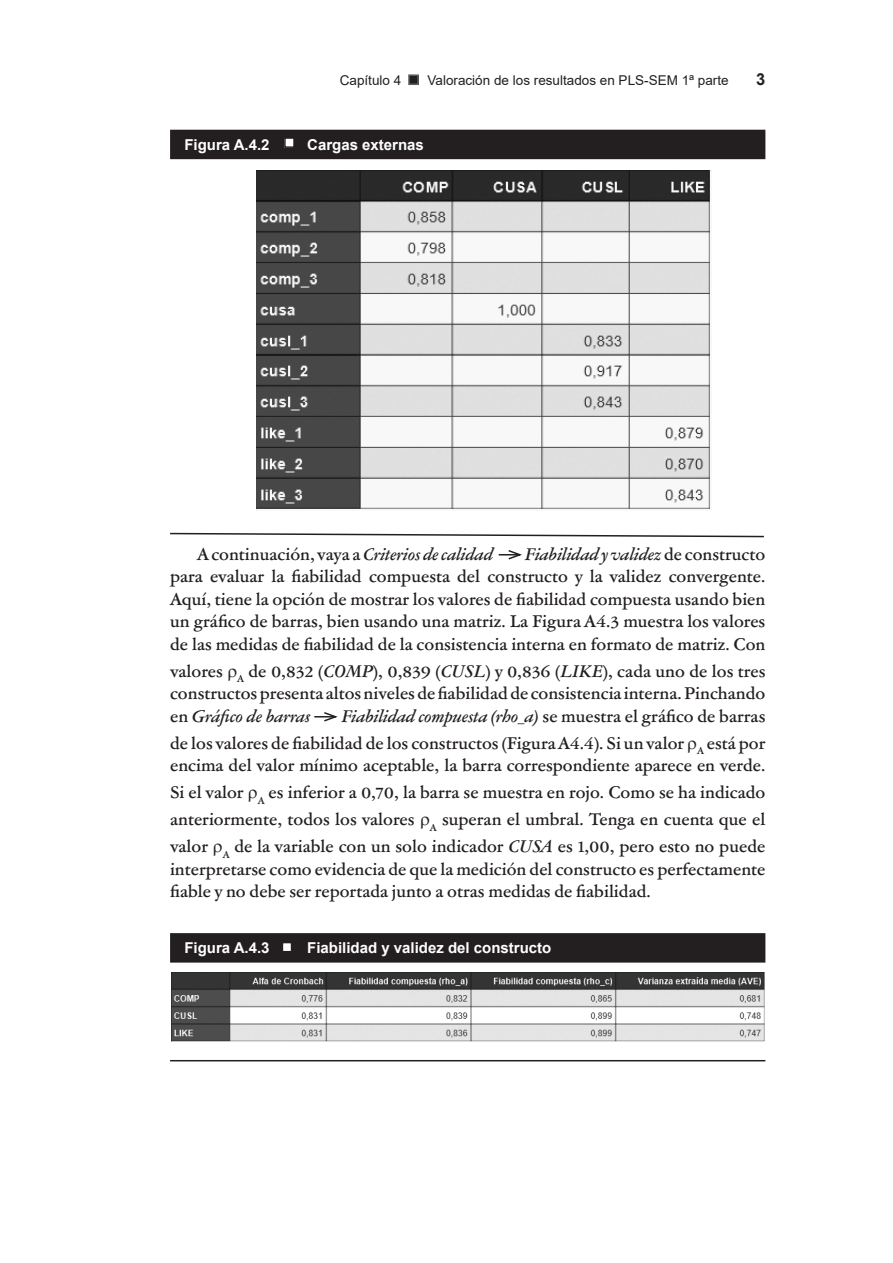
<style>
.page{position:relative;width:893px;height:1263px;background:#fff}
.page>*{position:absolute;margin:0;border:0;box-sizing:border-box;transform-origin:0 0}
.TEXT_IND{font:500 16.5px/22.5px "Garamond ATF Text";color:#231f20;text-align:justify}
.t1{font:700 16.5px "Arial";color:#231f20}
.t2{font:700 15px "Arial";color:#fff}
.t3{font:13.5px "Arial";color:#231f20}
.s1{font-style:italic}
</style>
<div class="page">
<svg style="left:499px;top:550px;width:23px;height:10px"></svg>
<svg style="left:314px;top:712px;width:24px;height:10px"></svg>
<img style="left:257px;top:171px;width:453px;height:338px">
<svg style="left:170px;top:532px;width:594px;height:6px"></svg>
<img style="left:172px;top:973px;width:593px;height:69px">
<div style="left:171px;top:130px;width:594px;height:28px;background:#231f20"></div>
<div style="left:170px;top:130px;width:595px;height:29px;border:2px solid #231f20"></div>
<div style="left:285px;top:138px;width:9px;height:9px;background:#fff"></div>
<div style="left:284px;top:137px;width:11px;height:11px;border:2px solid #231f20"></div>
<div style="left:171px;top:934px;width:594px;height:28px;background:#231f20"></div>
<div style="left:170px;top:933px;width:595px;height:29px;border:2px solid #231f20"></div>
<div style="left:282px;top:942px;width:10px;height:10px;background:#fff"></div>
<div style="left:282px;top:942px;width:10px;height:10px;border:2px solid #231f20"></div>
<hr style="left:170px;top:1060px;width:595px;height:1px;background:#231f20">
<div style="left:409px;top:75px;width:9px;height:9px;background:#231f20"></div>
<div style="left:408px;top:74px;width:11px;height:11px;border:2px solid #5f5f62"></div>
<p class="t3" style="left:340px;top:71px;width:63px">Capítulo 4</p>
<p class="t3" style="left:428px;top:71px;width:303px">Valoración de los resultados en PLS-SEM 1ª parte</p>
<p class="t1" style="left:756px;top:68px;width:11px">3</p>
<p class="t2" style="left:184px;top:134px;width:87px">Figura A.4.2</p>
<p class="t2" style="left:307px;top:134px;width:118px">Cargas externas</p>
<p class="TEXT_IND" style="left:170px;top:542px;width:597px;text-indent:355px"><span class="s1">Fiabilidad y validez</span> de constructo para evaluar la fiabilidad compuesta del constructo y la validez convergente.<br>Aquí, tiene la opción de mostrar los valores de fiabilidad compuesta usando bien un gráfico de barras, bien usando una matriz. La Figura A4.3 muestra los valores de las medidas de fiabilidad de la consistencia interna en formato de matriz. Con</p>
<p class="TEXT_IND" style="left:170px;top:659px;width:597px">valores <sub>A</sub> de 0,832 (<span class="s1">COMP</span>), 0,839 (<span class="s1">CUSL</span>) y 0,836 (<span class="s1">LIKE</span>), cada uno de los tres constructos presenta altos niveles de fiabilidad de consistencia interna. Pinchando en <span class="s1">Gráfico de barras</span></p>
<p class="TEXT_IND" style="left:197px;top:542px;width:298px">A continuación, vaya a <span class="s1">Criterios de calidad</span></p>
<p class="TEXT_IND" style="left:170px;top:701px;width:597px;line-height:27px;text-align:right"><span class="s1">Fiabilidad compuesta (rho_a)</span> se muestra el gráfico de barras<br>de los valores de fiabilidad de los constructos (Figura A4.4). Si un valor <sub>A</sub> está por</p>
<p class="TEXT_IND" style="left:170px;top:751px;width:597px;line-height:27px">encima del valor mínimo aceptable, la barra correspondiente aparece en verde.<br>Si el valor <sub>A</sub> es inferior a 0,70, la barra se muestra en rojo. Como se ha indicado anteriormente, todos los valores <sub>A</sub> superan el umbral. Tenga en cuenta que el valor <sub>A</sub> de la variable con un solo indicador <span class="s1">CUSA</span> es 1,00, pero esto no puede</p>
<p class="TEXT_IND" style="left:170px;top:857px;width:597px">interpretarse como evidencia de que la medición del constructo es perfectamente fiable y no debe ser reportada junto a otras medidas de fiabilidad.</p>
<p class="t2" style="left:184px;top:937px;width:87px">Figura A.4.3</p>
<p class="t2" style="left:307px;top:937px;width:246px">Fiabilidad y validez del constructo</p>
</div>
